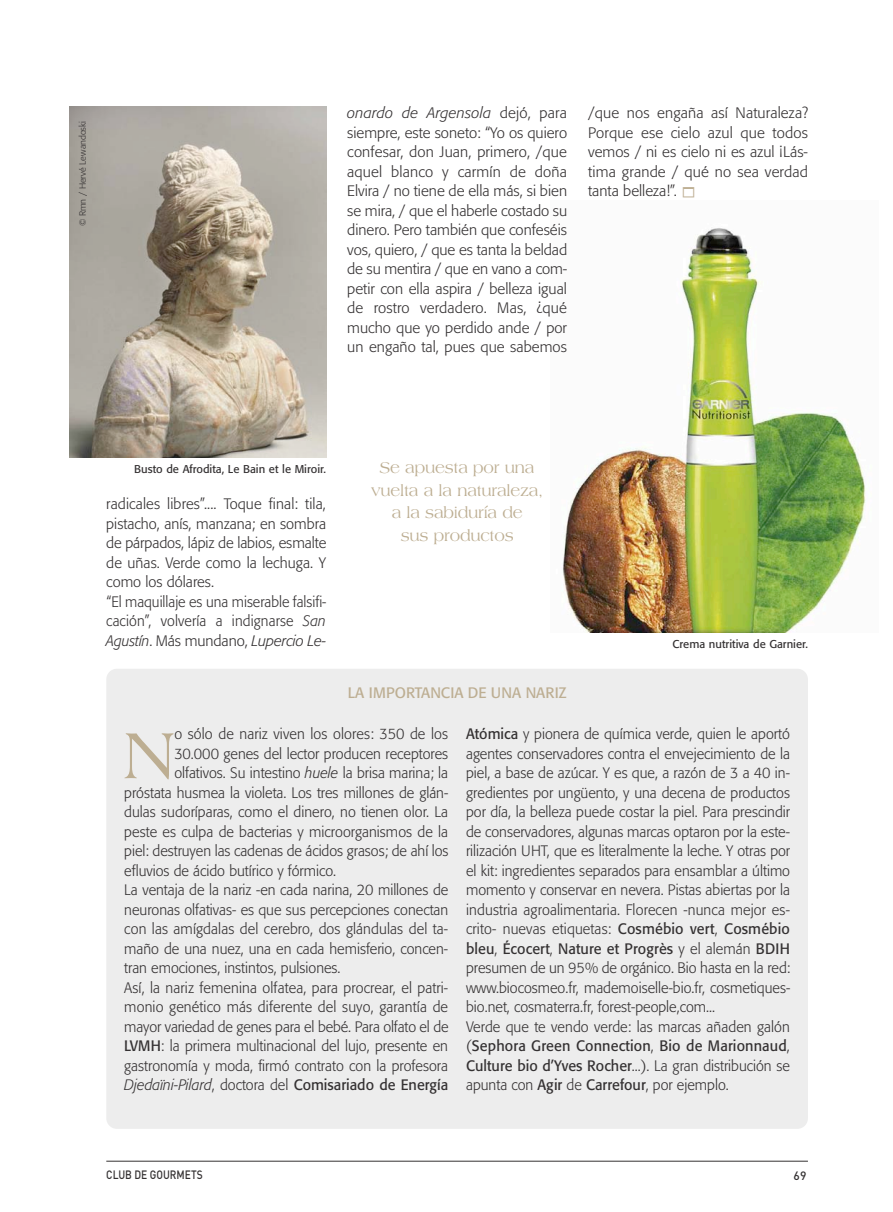
<style>
.page{position:relative;width:893px;height:1212px;background:#fff}
.page>*{position:absolute;margin:0;border:0;box-sizing:border-box;transform-origin:0 0}
.t1{font:69.45px "Americana";color:#bdae92;scale:.96 1}
.t2{font:16.5px/22.5px "Americana";letter-spacing:-.01em;color:#bdae92;text-align:center;scale:.95 1}
.t3{font:300 15px/19.5px "Formata";color:#343132;scale:.96 1}
.t4{font:300 15px/19.5px "Formata";color:#343132;text-align:justify}
.t5{font:15px "Formata";color:#343132;scale:.96 1}
.t6{font:15px "Formata";color:#bdae92}
.t7{font:500 12px "DIN";color:#343132;scale:.85 1}
.t8{font:500 12px "DIN";color:#343132}
.t9{font:11.25px "Formata";color:#343132}
.t10{font:300 9px "Formata";color:#343132}
.s1{font-style:italic}
.s2{font-weight:400}
.s3{font-weight:300;font-style:italic}
.s4{font-weight:300}
</style>
<div class="page">
<img style="left:562px;top:228px;width:304px;height:405px">
<hr style="left:106px;top:1161px;width:702px;height:1px;background:#343132">
<img style="left:69px;top:106px;width:257px;height:352px">
<div style="left:106px;top:669px;width:702px;height:460px;background:#ededed;border-radius:11px"></div>
<p class="t10" style="left:77px;top:226px;width:107px;rotate:-90deg">© Rmn / Hervé Lewandoski</p>
<p class="t4" style="left:347px;top:103px;width:221px"><span class="s1">onardo de Argensola</span> dejó, para siempre, este soneto: “Yo os quiero confesar, don Juan, primero, /que aquel blanco y carmín de doña Elvira / no tiene de ella más, si bien se mira, / que el haberle costado su dinero. Pero también que confeséis vos, quiero, / que es tanta la beldad de su mentira / que en vano a com&shy;petir con ella aspira / belleza igual de rostro verdadero. Mas, ¿qué mucho que yo perdido ande / por un engaño tal, pues que sabemos</p>
<p class="t4" style="left:588px;top:103px;width:221px">/que nos engaña así Naturaleza?<br>Porque ese cielo azul que todos vemos / ni es cielo ni es azul ¡Lás&shy;tima grande / qué no sea verdad tanta belleza!”.</p>
<p class="t9" style="left:134px;top:462px;width:193px">Busto de Afrodita, Le Bain et le Miroir.</p>
<p class="t4" style="left:106px;top:494px;width:222px;text-align:left">radicales libres”.... Toque final: tila, pistacho, anís, manzana; en sombra de párpados, lápiz de labios, esmalte de uñas. Verde como la lechuga. Y como los dólares.<br>“El maquillaje es una miserable falsifi&shy;cación”, volvería a indignarse <span class="s1">San Agustín</span>. Más mundano, <span class="s1">Lupercio Le-</span></p>
<p class="t2" style="left:371px;top:456px;width:183px">Se apuesta por una vuelta a la naturaleza, a la sabiduría de<br>sus productos</p>
<p class="t6" style="left:348px;top:684px;width:220px">LA IMPORTANCIA DE UNA NARIZ</p>
<p class="t9" style="left:672px;top:637px;width:137px">Crema nutritiva de Garnier.</p>
<p class="t3" style="left:174px;top:724px;width:287px">o sólo de nariz viven los olores: 350 de los</p>
<p class="t3" style="left:174px;top:744px;width:287px">30.000 genes del lector producen receptores</p>
<p class="t3" style="left:174px;top:763px;width:287px">olfativos. Su intestino <span class="s1">huele</span> la brisa marina; la</p>
<p class="t3" style="left:124px;top:783px;width:339px">próstata husmea la violeta. Los tres millones de glán-</p>
<p class="t3" style="left:124px;top:802px;width:339px">dulas sudoríparas, como el dinero, no tienen olor. La</p>
<p class="t3" style="left:124px;top:822px;width:339px">peste es culpa de bacterias y microorganismos de la</p>
<p class="t3" style="left:124px;top:841px;width:339px">piel: destruyen las cadenas de ácidos grasos; de ahí los</p>
<p class="t3" style="left:124px;top:861px;width:222px">efluvios de ácido butírico y fórmico.</p>
<p class="t3" style="left:124px;top:880px;width:339px">La ventaja de la nariz -en cada narina, 20 millones de</p>
<p class="t3" style="left:124px;top:900px;width:339px">neuronas olfativas- es que sus percepciones conectan</p>
<p class="t3" style="left:124px;top:919px;width:339px">con las amígdalas del cerebro, dos glándulas del ta-</p>
<p class="t3" style="left:124px;top:939px;width:339px">maño de una nuez, una en cada hemisferio, concen-</p>
<p class="t3" style="left:124px;top:958px;width:227px">tran emociones, instintos, pulsiones.</p>
<p class="t3" style="left:124px;top:978px;width:339px">Así, la nariz femenina olfatea, para procrear, el patri-</p>
<p class="t3" style="left:124px;top:997px;width:339px">monio genético más diferente del suyo, garantía de</p>
<p class="t3" style="left:124px;top:1017px;width:339px">mayor variedad de genes para el bebé. Para olfato el de</p>
<p class="t3" style="left:124px;top:1036px;width:339px"><span class="s2">LVMH</span>: la primera multinacional del lujo, presente en</p>
<p class="t3" style="left:124px;top:1056px;width:339px">gastronomía y moda, firmó contrato con la profesora</p>
<p class="t5" style="left:124px;top:1076px;width:339px"><span class="s3">Djedaïni-Pilard</span><span class="s4">, doctora del</span> Comisariado de Energía</p>
<h1 class="t1" style="left:124px;top:717px;width:54px">N</h1>
<p class="t3" style="left:466px;top:724px;width:339px"><span class="s2">Atómica</span> y pionera de química verde, quien le aportó agentes conservadores contra el envejecimiento de la piel, a base de azúcar. Y es que, a razón de 3 a 40 in&shy;gredientes por ungüento, y una decena de productos por día, la belleza puede costar la piel. Para prescindir de conservadores, algunas marcas optaron por la este&shy;rilización UHT, que es literalmente la leche. Y otras por el kit: ingredientes separados para ensamblar a último momento y conservar en nevera. Pistas abiertas por la industria agroalimentaria. Florecen -nunca mejor es&shy;crito- nuevas etiquetas: <span class="s2">Cosmébio vert</span>, <span class="s2">Cosmébio bleu</span>, <span class="s2">Écocert</span>, <span class="s2">Nature et Progrès</span> y el alemán <span class="s2">BDIH </span>presumen de un 95% de orgánico. Bio hasta en la red: www.biocosmeo.fr, mademoiselle-bio.fr, cosmetiques&shy;bio.net, cosmaterra.fr, forest-people,com...<br>Verde que te vendo verde: las marcas añaden galón (<span class="s2">Sephora Green Connection</span>, <span class="s2">Bio de Marionnaud</span>, <span class="s2">Culture bio d’Yves Rocher</span>...). La gran distribución se apunta con <span class="s2">Agir</span> de <span class="s2">Carrefour</span>, por ejemplo.</p>
<p class="t7" style="left:106px;top:1167px;width:115px">CLUB DE GOURMETS</p>
<p class="t8" style="left:794px;top:1168px;width:14px">69</p>
</div>
